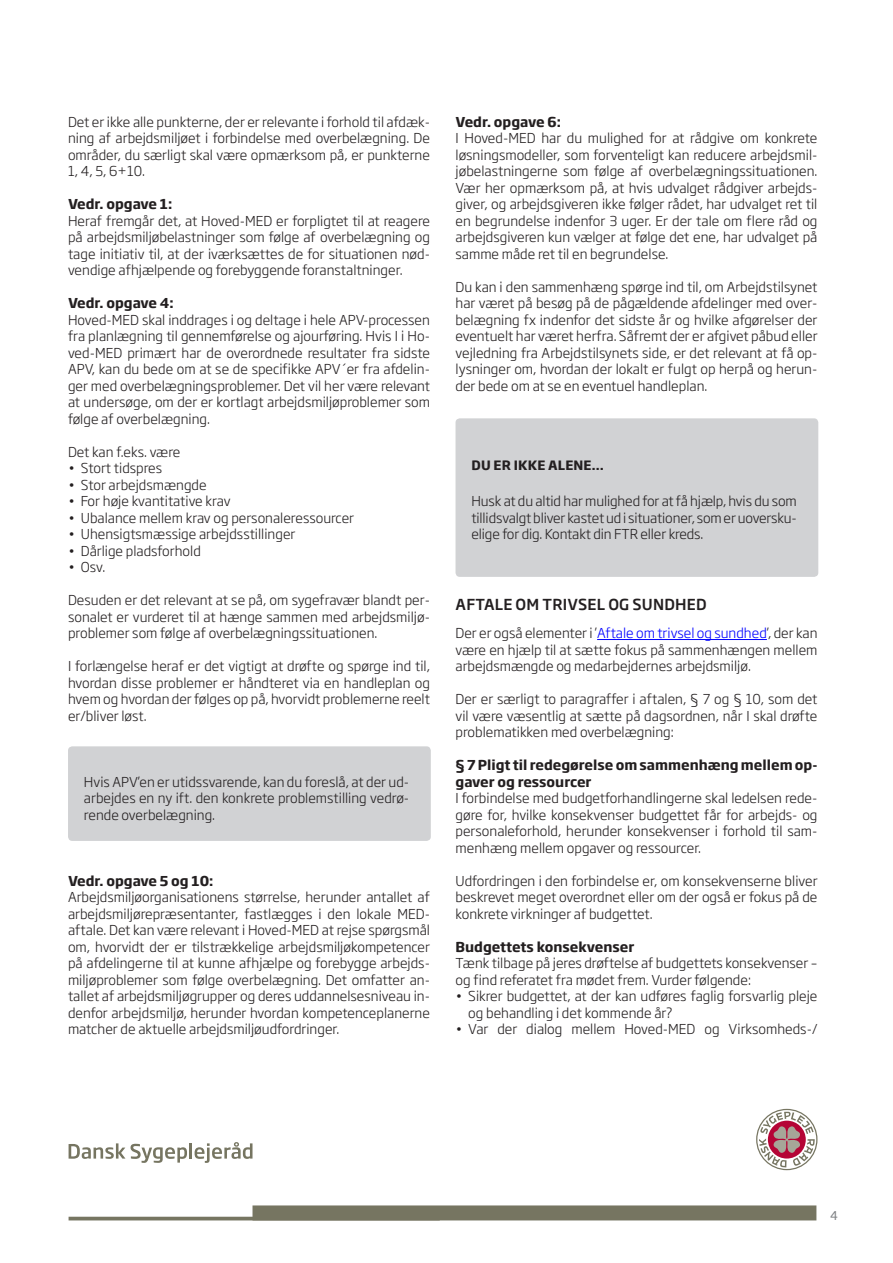
<style>
.page{position:relative;width:893px;height:1263px;background:#fff}
.page>*{position:absolute;margin:0;border:0;box-sizing:border-box;transform-origin:0 0}
.overskrift_graa{font:500 15px "Soho Gothic Pro";letter-spacing:.015em;color:#231f20}
.Brødtekst{font:300 13.5px/16.5px "Soho Gothic Pro";color:#231f20;text-align:justify}
.indryk{font:300 13.5px/16.5px "Soho Gothic Pro";color:#231f20}
.Brødtxt-fed{font:700 13.5px/16.5px "Soho Gothic Pro";color:#231f20}
.t1{font:700 12.75px "Soho Gothic Pro";letter-spacing:.015em;color:#231f20}
.t2{font:12px "Soho Gothic Pro";color:#808285}
.s1{color:#00f}
</style>
<div class="page">
<svg style="left:69px;top:1143px;width:56px;height:16px"></svg>
<svg style="left:131px;top:1144px;width:56px;height:19px"></svg>
<hr style="left:189px;top:1143px;width:3px;height:15px;background:#767561">
<svg style="left:195px;top:1142px;width:57px;height:21px"></svg>
<div style="left:252px;top:1205px;width:564px;height:15px;background:#767561"></div>
<hr style="left:69px;top:1217px;width:371px;height:3px;background:#767561">
<svg style="left:756px;top:1109px;width:61px;height:61px"></svg>
<svg style="left:757px;top:1110px;width:59px;height:59px"></svg>
<svg style="left:759px;top:1112px;width:56px;height:55px"></svg>
<div style="left:68px;top:746px;width:363px;height:95px;background:#d1d2d4;border-radius:4px"></div>
<hr style="left:597px;top:639px;width:170px;height:1px;background:#00f">
<div style="left:455px;top:418px;width:363px;height:159px;background:#d1d2d4;border-radius:4px"></div>
<p class="Brødtekst" style="left:68px;top:113px;width:363px">Det er ikke alle punkterne, der er relevante i forhold til afdæk&shy;ning af arbejdsmiljøet i forbindelse med overbelægning. De områder, du særligt skal være opmærksom på, er punkterne 1, 4, 5, 6+10.</p>
<p class="Brødtxt-fed" style="left:68px;top:195px;width:106px">Vedr. opgave 1:</p>
<p class="Brødtekst" style="left:68px;top:212px;width:363px">Heraf fremgår det, at Hoved-MED er forpligtet til at reagere på arbejdsmiljøbelastninger som følge af overbelægning og tage initiativ til, at der iværksættes de for situationen nød&shy;vendige afhjælpende og forebyggende foranstaltninger.</p>
<p class="Brødtxt-fed" style="left:68px;top:294px;width:107px">Vedr. opgave 4:</p>
<p class="Brødtekst" style="left:68px;top:311px;width:363px">Hoved-MED skal inddrages i og deltage i hele APV-processen fra planlægning til gennemførelse og ajourføring. Hvis I i Ho&shy;ved-MED primært har de overordnede resultater fra sidste APV, kan du bede om at se de specifikke APV´er fra afdelin&shy;ger med overbelægningsproblemer. Det vil her være relevant at undersøge, om der er kortlagt arbejdsmiljøproblemer som følge af overbelægning.</p>
<p class="Brødtekst" style="left:68px;top:443px;width:114px">Det kan f.eks. være</p>
<p class="indryk" style="left:68px;top:459px;width:96px">• Stort tidspres</p>
<p class="indryk" style="left:68px;top:476px;width:140px">• Stor arbejdsmængde</p>
<p class="indryk" style="left:68px;top:492px;width:164px">• For høje kvantitative krav</p>
<p class="indryk" style="left:68px;top:509px;width:288px">• Ubalance mellem krav og personaleressourcer</p>
<p class="indryk" style="left:68px;top:525px;width:229px">• Uhensigtsmæssige arbejdsstillinger</p>
<p class="indryk" style="left:68px;top:542px;width:134px">• Dårlige pladsforhold</p>
<p class="indryk" style="left:68px;top:558px;width:39px">• Osv.</p>
<p class="Brødtekst" style="left:68px;top:591px;width:363px">Desuden er det relevant at se på, om sygefravær blandt per&shy;sonalet er vurderet til at hænge sammen med arbejdsmiljø&shy;problemer som følge af overbelægningssituationen.</p>
<p class="Brødtekst" style="left:68px;top:657px;width:363px">I forlængelse heraf er det vigtigt at drøfte og spørge ind til, hvordan disse problemer er håndteret via en handleplan og hvem og hvordan der følges op på, hvorvidt problemerne reelt er/bliver løst.</p>
<p class="Brødtekst" style="left:84px;top:773px;width:327px">Hvis APV’en er utidssvarende, kan du foreslå, at der ud&shy;arbejdes en ny ift. den konkrete problemstilling vedrø&shy;rende overbelægning.</p>
<p class="Brødtxt-fed" style="left:68px;top:871px;width:147px">Vedr. opgave 5 og 10:</p>
<p class="Brødtekst" style="left:68px;top:888px;width:363px">Arbejdsmiljøorganisationens størrelse, herunder antallet af arbejdsmiljørepræsentanter, fastlægges i den lokale MED&shy;aftale. Det kan være relevant i Hoved-MED at rejse spørgsmål om, hvorvidt der er tilstrækkelige arbejdsmiljøkompetencer på afdelingerne til at kunne afhjælpe og forebygge arbejds&shy;miljøproblemer som følge overbelægning. Det omfatter an&shy;tallet af arbejdsmiljøgrupper og deres uddannelsesniveau in&shy;denfor arbejdsmiljø, herunder hvordan kompetenceplanerne matcher de aktuelle arbejdsmiljøudfordringer.</p>
<p class="Brødtxt-fed" style="left:455px;top:112px;width:107px">Vedr. opgave 6:</p>
<p class="Brødtekst" style="left:455px;top:129px;width:363px">I Hoved-MED har du mulighed for at rådgive om konkrete løsningsmodeller, som forventeligt kan reducere arbejdsmil&shy;jøbelastningerne som følge af overbelægningssituationen.<br>Vær her opmærksom på, at hvis udvalget rådgiver arbejds&shy;giver, og arbejdsgiveren ikke følger rådet, har udvalget ret til en begrundelse indenfor 3 uger. Er der tale om flere råd og arbejdsgiveren kun vælger at følge det ene, har udvalget på samme måde ret til en begrundelse.</p>
<p class="Brødtekst" style="left:455px;top:278px;width:363px">Du kan i den sammenhæng spørge ind til, om Arbejdstilsynet har været på besøg på de pågældende afdelinger med over&shy;belægning fx indenfor det sidste år og hvilke afgørelser der eventuelt har været herfra. Såfremt der er afgivet påbud eller vejledning fra Arbejdstilsynets side, er det relevant at få op&shy;lysninger om, hvordan der lokalt er fulgt op herpå og herun&shy;der bede om at se en eventuel handleplan.</p>
<p class="t1" style="left:472px;top:455px;width:134px">DU ER IKKE ALENE…</p>
<p class="Brødtekst" style="left:471px;top:492px;width:327px">Husk at du altid har mulighed for at få hjælp, hvis du som tillidsvalgt bliver kastet ud i situationer, som er uoversku&shy;elige for dig. Kontakt din FTR eller kreds.</p>
<p class="overskrift_graa" style="left:456px;top:592px;width:253px">AFTALE OM TRIVSEL OG SUNDHED</p>
<p class="Brødtekst" style="left:455px;top:624px;width:363px">Der er også elementer i ’<span class="s1">Aftale om trivsel og sundhed</span>’, der kan være en hjælp til at sætte fokus på sammenhængen mellem arbejdsmængde og medarbejdernes arbejdsmiljø.</p>
<p class="Brødtekst" style="left:455px;top:690px;width:363px">Der er særligt to paragraffer i aftalen, § 7 og § 10, som det vil være væsentlig at sætte på dagsordnen, når I skal drøfte problematikken med overbelægning:</p>
<p class="Brødtxt-fed" style="left:455px;top:756px;width:363px">§ 7 Pligt til redegørelse om sammenhæng mellem op&shy;gaver og ressourcer</p>
<p class="Brødtekst" style="left:455px;top:789px;width:363px">I forbindelse med budgetforhandlingerne skal ledelsen rede&shy;gøre for, hvilke konsekvenser budgettet får for arbejds- og personaleforhold, herunder konsekvenser i forhold til sam&shy;menhæng mellem opgaver og ressourcer.</p>
<p class="Brødtekst" style="left:455px;top:872px;width:363px">Udfordringen i den forbindelse er, om konsekvenserne bliver beskrevet meget overordnet eller om der også er fokus på de konkrete virkninger af budgettet.</p>
<p class="Brødtxt-fed" style="left:455px;top:937px;width:180px">Budgettets konsekvenser</p>
<p class="Brødtekst" style="left:455px;top:954px;width:363px">Tænk tilbage på jeres drøftelse af budgettets konsekvenser – og find referatet fra mødet frem. Vurder følgende:</p>
<p class="indryk" style="left:468px;top:987px;width:351px;text-indent:-13px">• Sikrer budgettet, at der kan udføres faglig forsvarlig pleje og behandling i det kommende år?</p>
<p class="indryk" style="left:455px;top:1020px;width:363px">• Var der dialog mellem Hoved-MED og Virksomheds-/</p>
<p class="t2" style="left:830px;top:1206px;width:9px">4</p>
</div>
